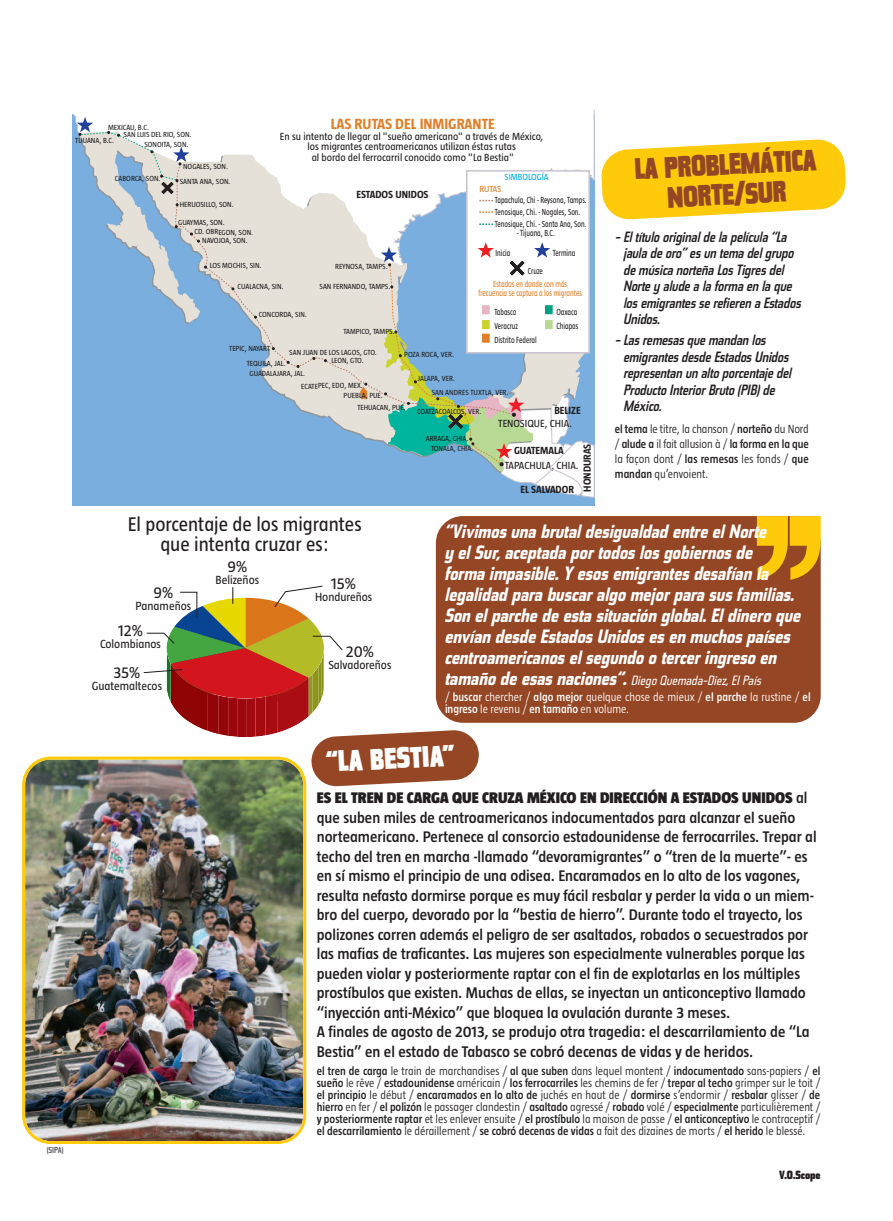
<style>
.page{position:relative;width:893px;height:1221px;background:#fff}
.page>*{position:absolute;margin:0;border:0;box-sizing:border-box;transform-origin:0 0}
.t1{font:900 expanded 30px/30px "Tasse";color:#954624;text-align:center}
.t2{font:900 expanded 30px "Tasse";color:#fff}
.t3{font:20.25px/20.2px "Taz";color:#231f20;text-align:center}
.t4{font:italic 700 expanded 19.5px/21px "Tasse";color:#fff}
.t5{font:16.2px "Taz";letter-spacing:-.005em;color:#231f20}
.t6{font:600 15.75px/19.5px "Taz";color:#231f20}
.t7{font:700 15.15px "Taz";color:#e17e26}
.t8{font:italic 500 expanded 15px/16.5px "Tasse";letter-spacing:-.01em;color:#231f20}
.t9{font:italic expanded 13.5px "Tasse";color:#fff}
.t10{font:12.15px "Taz";color:#231f20}
.t11{font:300 12px/12px "Taz";color:#231f20;text-align:justify;scale:.95 1}
.t12{font:300 12px/12px "Taz";letter-spacing:.005em;color:#fff;scale:.95 1}
.t13{font:900 expanded 12px "Tasse";color:#231f20}
.t14{font:10.65px/10.6px "Taz";color:#231f20;text-align:center}
.t15{font:700 10.65px "Taz";color:#231f20}
.t16{font:9px/11.9px "Taz";color:#231f20;scale:.8 1}
.t17{font:9px/9px "Taz";color:#e17e26;text-align:center;scale:.8 1}
.t18{font:9px "Taz";color:#00aeef}
.t19{font:9px "Taz";color:#e17e26}
.t20{font:500 expanded 8.7px "Tasse";color:#57585a}
.t21{font:7.5px/10.2px "Taz";color:#231f20}
.t22{font:7.5px "Taz";letter-spacing:-.025em;color:#231f20}
.s1{font-weight:600}
.s2{font-weight:700;font-size:19.5px}
.s3{font-weight:900}
</style>
<div class="page">
<svg style="left:601px;top:139px;width:245px;height:81px"></svg>
<svg style="left:143px;top:585px;width:336px;height:201px"></svg>
<div style="left:73px;top:114px;width:522px;height:391px;background:#79aede"></div>
<svg style="left:72px;top:109px;width:523px;height:172px"></svg>
<svg style="left:77px;top:117px;width:518px;height:381px"></svg>
<img style="left:22px;top:756px;width:284px;height:387px">
<div style="left:436px;top:516px;width:385px;height:206px;background:#954624;border-radius:27px"></div>
<svg style="left:757px;top:516px;width:64px;height:64px"></svg>
<p class="t20" style="left:47px;top:1144px;width:18px">(SIPA)</p>
<p class="t7" style="left:331px;top:116px;width:165px">LAS RUTAS DEL INMIGRANTE</p>
<p class="t14" style="left:280px;top:131px;width:265px">En su intento de llegar al "sueño americano" a través de México, los migrantes centroamericanos utilizan éstas rutas<br>al bordo del ferrocarril conocido como "La Bestia"</p>
<p class="t21" style="left:75px;top:120px;width:75px;line-height:13.6px;text-indent:33px">MEXICAU, B.C.<br>TIJUANA, B.C.</p>
<p class="t21" style="left:144px;top:129px;width:49px;text-indent:-21px">SAN LUIS DEL RIO, SON.<br>SONOITA, SON.</p>
<p class="t21" style="left:115px;top:173px;width:47px">CABORCA, SON.</p>
<p class="t21" style="left:180px;top:176px;width:52px">SANTA ANA, SON.</p>
<p class="t21" style="left:180px;top:199px;width:55px">HERUOSILLO, SON.</p>
<p class="t21" style="left:195px;top:217px;width:60px;text-indent:-16px">GUAYMAS, SON.<br>CD. OBREGON, SON.</p>
<p class="t21" style="left:202px;top:235px;width:47px">NAVOJOA, SON.</p>
<p class="t21" style="left:210px;top:260px;width:53px">LOS MOCHIS, SIN.</p>
<p class="t21" style="left:238px;top:281px;width:47px">CUALACNA, SIN.</p>
<p class="t21" style="left:259px;top:309px;width:50px">CONCORDA, SIN.</p>
<p class="t21" style="left:247px;top:342px;width:40px;line-height:14.1px;text-indent:-18px">TEPIC, NAYART<br>TEQUILA, JAL.</p>
<p class="t21" style="left:250px;top:368px;width:57px">GUADALAJARA, JAL.</p>
<p class="t21" style="left:183px;top:161px;width:46px">NOGALES, SON.</p>
<p class="t18" style="left:505px;top:173px;width:46px">SIMBOLOGÍA</p>
<p class="t19" style="left:479px;top:184px;width:23px">RUTAS</p>
<p class="t16" style="left:495px;top:194px;width:116px">Tapachula, Chi - Reysona, Tamps.<br>Tenosique, Chi. - Nogales, Son.<br>Tenosique, Chi. - Santa Ana, Son.</p>
<p class="t16" style="left:517px;top:227px;width:49px">- Tijuana, B.C.</p>
<p class="t16" style="left:495px;top:246px;width:20px">Inicia</p>
<p class="t16" style="left:553px;top:246px;width:30px">Termina</p>
<p class="t16" style="left:528px;top:265px;width:20px">Cruze</p>
<p class="t16" style="left:494px;top:306px;width:29px">Tabasco</p>
<p class="t16" style="left:556px;top:306px;width:28px">Oaxaca</p>
<p class="t16" style="left:494px;top:319px;width:54px;line-height:13.6px">Veracruz<br>Distrito Federal</p>
<p class="t16" style="left:556px;top:320px;width:29px">Chiapas</p>
<p class="t15" style="left:356px;top:188px;width:74px">ESTADOS UNIDOS</p>
<p class="t21" style="left:335px;top:261px;width:54px">REYNOSA, TAMPS.</p>
<p class="t21" style="left:320px;top:281px;width:72px">SAN FERNANDO, TAMPS.</p>
<p class="t21" style="left:343px;top:326px;width:53px">TAMPICO, TAMPS.</p>
<p class="t17" style="left:478px;top:280px;width:131px">Estados en donde con más frecuencia se captura a los migrantes</p>
<p class="t21" style="left:331px;top:349px;width:47px;line-height:7.1px;text-indent:-42px">SAN JUAN DE LOS LAGOS, GTO.<br>LEON, GTO.</p>
<p class="t21" style="left:404px;top:349px;width:51px">POZA ROCA, VER.</p>
<p class="t21" style="left:432px;top:371px;width:78px;line-height:13.8px;text-indent:-14px">JALAPA, VER.<br>SAN ANDRES TUXTLA, VER.</p>
<p class="t21" style="left:431px;top:433px;width:44px;text-indent:-5px">ARRAGA, CHIA.<br>TONALA, CHIA.</p>
<p class="t14" style="left:505px;top:460px;width:75px">TAPACHULA, CHIA.</p>
<p class="t21" style="left:301px;top:381px;width:63px;rotate:-1deg">ECATEPEC, EDO, MEX.</p>
<p class="t21" style="left:344px;top:391px;width:41px">PUEBLA, PUE.</p>
<p class="t21" style="left:357px;top:402px;width:50px">TEHUACAN, PUE.</p>
<p class="t15" style="left:554px;top:405px;width:28px">BELIZE</p>
<p class="t22" style="left:417px;top:408px;width:66px">COATZACOALCOS, VER.</p>
<p class="t14" style="left:498px;top:418px;width:75px">TENOSIQUE, CHIA.</p>
<p class="t15" style="left:582px;top:492px;width:49px;rotate:-90deg">HONDURAS</p>
<p class="t15" style="left:514px;top:445px;width:51px">GUATEMALA</p>
<p class="t15" style="left:520px;top:484px;width:55px">EL SALVADOR</p>
<h1 class="t1" style="left:634px;top:154px;width:184px;rotate:-3deg">LA PROBLEMÁTICA<br>NORTE/SUR</h1>
<p class="t8" style="left:623px;top:228px;width:179px;text-indent:-8px">- El título original de la película “La jaula de oro” es un tema del grupo de música norteña Los Tigres del<br>Norte y alude a la forma en la que los emigrantes se refieren a Estados<br>Unidos.</p>
<p class="t8" style="left:623px;top:332px;width:170px;text-indent:-8px">- Las remesas que mandan los emigrantes desde Estados Unidos representan un alto porcentaje del<br>Producto Interior Bruto (PIB) de<br>México.</p>
<p class="t11" style="left:615px;top:421px;width:206px;line-height:15px"><span class="s1">el tema</span> le titre, la chanson / <span class="s1">norteño</span> du Nord / <span class="s1">alude a</span> il fait allusion à / <span class="s1">la forma en la que </span>la façon dont / <span class="s1">las remesas</span> les fonds / <span class="s1">que mandan</span> qu’envoient.</p>
<p class="t3" style="left:128px;top:513px;width:236px">El porcentaje de los migrantes que intenta cruzar es:</p>
<p class="t5" style="left:154px;top:584px;width:21px">9%</p>
<p class="t10" style="left:136px;top:600px;width:57px">Panameños</p>
<p class="t5" style="left:228px;top:557px;width:21px">9%</p>
<p class="t10" style="left:216px;top:573px;width:45px">Belizeños</p>
<p class="t5" style="left:331px;top:575px;width:26px">15%</p>
<p class="t10" style="left:315px;top:591px;width:59px">Hondureños</p>
<p class="t5" style="left:118px;top:622px;width:26px">12%</p>
<p class="t10" style="left:100px;top:638px;width:63px">Colombianos</p>
<p class="t5" style="left:114px;top:664px;width:28px">35%</p>
<p class="t10" style="left:92px;top:680px;width:72px">Guatemaltecos</p>
<p class="t5" style="left:346px;top:643px;width:30px">20%</p>
<p class="t10" style="left:328px;top:658px;width:65px">Salvadoreños</p>
<p class="t4" style="left:444px;top:520px;width:357px">“Vivimos una brutal desigualdad entre el Norte<br>y el Sur, aceptada por todos los gobiernos de<br>forma impasible. Y esos emigrantes desafían la legalidad para buscar algo mejor para sus familias.<br>Son el parche de esta situación global. El dinero que envían desde Estados Unidos es en muchos países centroamericanos el segundo o tercer ingreso en</p>
<p class="t9" style="left:444px;top:672px;width:318px"><span class="s2">tamaño de esas naciones”.</span> Diego Quemada-Diez, El País</p>
<p class="t12" style="left:445px;top:691px;width:386px">/ <span class="s1">buscar</span> chercher / <span class="s1">algo mejor</span> quelque chose de mieux / <span class="s1">el parche</span> la rustine / <span class="s1">el ingreso</span> le revenu / <span class="s1">en tamaño</span> en volume.</p>
<h1 class="t2" style="left:325px;top:744px;width:130px;rotate:-3deg">“LA BESTIA”</h1>
<p class="t6" style="left:317px;top:788px;width:501px"><span class="s3">ES EL TREN DE CARGA QUE CRUZA MÉXICO EN DIRECCIÓN A ESTADOS UNIDOS</span> al que suben miles de centroamericanos indocumentados para alcanzar el sueño norteamericano. Pertenece al consorcio estadounidense de ferrocarriles. Trepar al techo del tren en marcha -llamado “devoramigrantes” o “tren de la muerte”- es en sí mismo el principio de una odisea. Encaramados en lo alto de los vagones, resulta nefasto dormirse porque es muy fácil resbalar y perder la vida o un miem&shy;bro del cuerpo, devorado por la “bestia de hierro”. Durante todo el trayecto, los polizones corren además el peligro de ser asaltados, robados o secuestrados por las mafias de traficantes. Las mujeres son especialmente vulnerables porque las pueden violar y posteriormente raptar con el fin de explotarlas en los múltiples prostíbulos que existen. Muchas de ellas, se inyectan un anticonceptivo llamado “inyección anti-México” que bloquea la ovulación durante 3 meses.<br>A finales de agosto de 2013, se produjo otra tragedia: el descarrilamiento de “La Bestia” en el estado de Tabasco se cobró decenas de vidas y de heridos.</p>
<p class="t11" style="left:317px;top:1065px;width:532px"><span class="s1">el tren de carga</span> le train de marchandises / <span class="s1">al que suben</span> dans lequel montent / <span class="s1">indocumentado</span> sans-papiers / <span class="s1">el sueño</span> le rêve / <span class="s1">estadounidense</span> américain / <span class="s1">los ferrocarriles</span> les chemins de fer / <span class="s1">trepar al techo</span> grimper sur le toit / <span class="s1">el principio</span> le début / <span class="s1">encaramados en lo alto de</span> juchés en haut de / <span class="s1">dormirse</span> s’endormir / <span class="s1">resbalar</span> glisser / <span class="s1">de hierro</span> en fer / <span class="s1">el polizón</span> le passager clandestin / <span class="s1">asaltado</span> agressé / <span class="s1">robado</span> volé / <span class="s1">especialmente</span> particulièrement / <span class="s1">y posteriormente raptar</span> et les enlever ensuite / <span class="s1">el prostíbulo</span> la maison de passe / <span class="s1">el anticonceptivo</span> le contraceptif / <span class="s1">el descarrilamiento</span> le déraillement / <span class="s1">se cobró decenas de vidas</span> a fait des dizaines de morts / <span class="s1">el herido</span> le blessé.</p>
<p class="t13" style="left:779px;top:1167px;width:43px">V.O.Scope</p>
</div>
